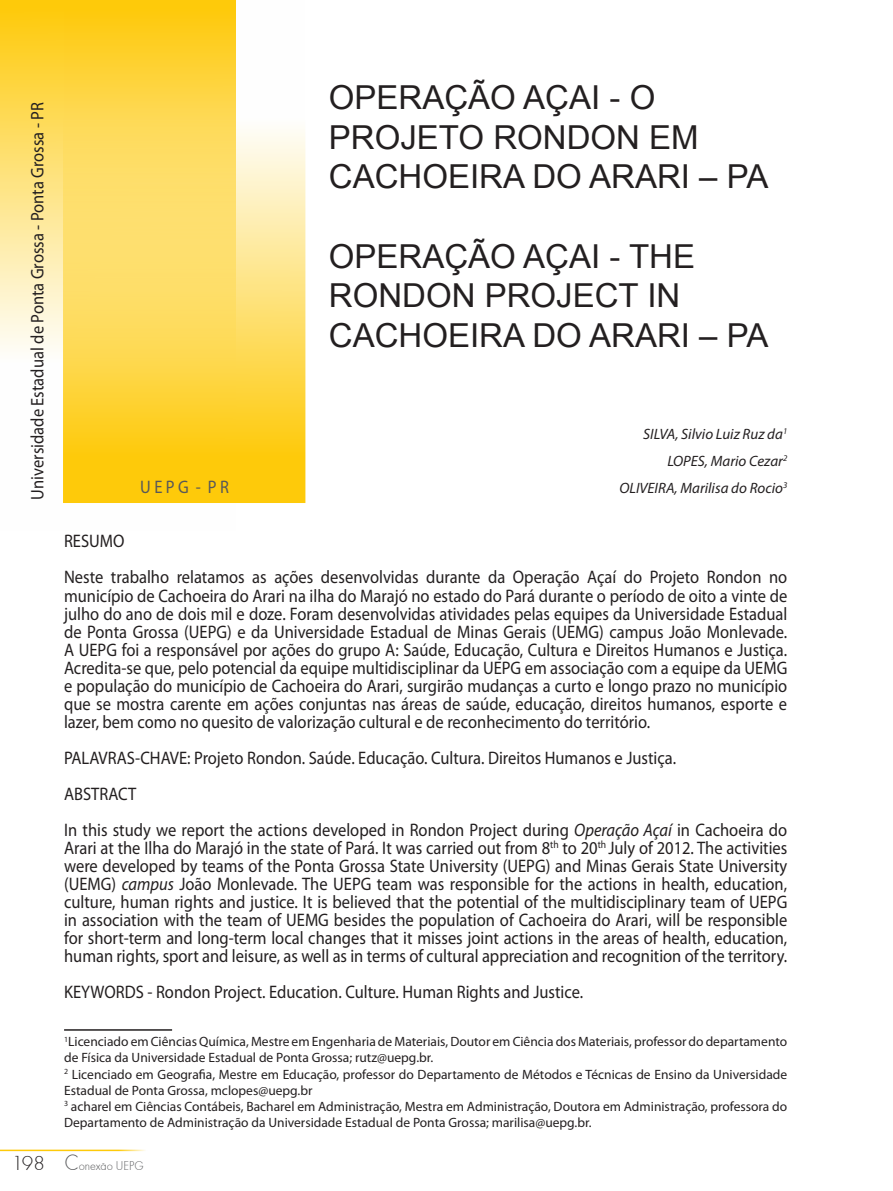
<style>
.page{position:relative;width:893px;height:1191px;background:#fff}
.page>*{position:absolute;margin:0;border:0;box-sizing:border-box;transform-origin:0 0}
.t1{font:33px/39.6px "Arial";color:#231f20}
.t2{font:18.15px/18px "Myriad Pro";color:#231f20;scale:.91 1}
.t3{font:18.15px "Myriad Pro";color:#57585a;scale:.91 1}
.t4{font:italic 15px/27px "Myriad Pro";color:#231f20;text-align:right}
.t5{font:13.5px/16.2px "Myriad Pro";color:#231f20}
.t6{font:13.2px "Futura TEE Ligh";color:#57585a;scale:.91 1}
.s1{font-style:italic}
.s2{font-size:21px;color:#231f20}
.s3{font-size:23.1px}
</style>
<div class="page">
<svg style="left:0;top:0;width:63px;height:351px;background:#fee27d"></svg>
<svg style="left:63px;top:0;width:242px;height:503px;background:#fedb5b"></svg>
<hr style="left:0;top:1149px;width:149px;height:2px;background:#feca0a">
<hr style="left:64px;top:1029px;width:108px;height:1px;background:#231f20">
<p class="t2" style="left:28px;top:499px;width:438px;rotate:-90deg">Universidade Estadual de Ponta Grossa - Ponta Grossa - PR</p>
<h1 class="t1" style="left:329px;top:78px;width:441px">OPERAÇÃO AÇAI - O<br>PROJETO RONDON EM<br>CACHOEIRA DO ARARI – PA</h1>
<h1 class="t1" style="left:329px;top:236px;width:441px">OPERAÇÃO AÇAI - THE<br>RONDON PROJECT IN<br>CACHOEIRA DO ARARI – PA</h1>
<p class="t4" style="left:619px;top:421px;width:169px">SILVA, Silvio Luiz Ruz da<sup>1<br></sup>LOPES, Mario Cezar<sup>2<br></sup>OLIVEIRA, Marilisa do Rocio<sup>3</sup></p>
<p class="t2" style="left:64px;top:523px;width:796px;line-height:36px">RESUMO<br>Neste trabalho relatamos as ações desenvolvidas durante da Operação Açaí do Projeto Rondon no</p>
<p class="t2" style="left:64px;top:586px;width:796px;text-align:justify">município de Cachoeira do Arari na ilha do Marajó no estado do Pará durante o período de oito a vinte de julho do ano de dois mil e doze. Foram desenvolvidas atividades pelas equipes da Universidade Estadual de Ponta Grossa (UEPG) e da Universidade Estadual de Minas Gerais (UEMG) campus João Monlevade.<br>A UEPG foi a responsável por ações do grupo A: Saúde, Educação, Cultura e Direitos Humanos e Justiça.<br>Acredita-se que, pelo potencial da equipe multidisciplinar da UEPG em associação com a equipe da UEMG e população do município de Cachoeira do Arari, surgirão mudanças a curto e longo prazo no município que se mostra carente em ações conjuntas nas áreas de saúde, educação, direitos humanos, esporte e lazer, bem como no quesito de valorização cultural e de reconhecimento do território.</p>
<p class="t2" style="left:64px;top:739px;width:796px;line-height:36px">PALAVRAS-CHAVE: Projeto Rondon. Saúde. Educação. Cultura. Direitos Humanos e Justiça.<br>ABSTRACT<br>In this study we report the actions developed in Rondon Project during <span class="s1">Operação Açaí</span> in Cachoeira do</p>
<p class="t2" style="left:64px;top:838px;width:796px;text-align:justify">Arari at the Ilha do Marajó in the state of Pará. It was carried out from 8<sup>th</sup> to 20<sup>th</sup> July of 2012. The activities were developed by teams of the Ponta Grossa State University (UEPG) and Minas Gerais State University (UEMG) <span class="s1">campus</span> João Monlevade. The UEPG team was responsible for the actions in health, education, culture, human rights and justice. It is believed that the potential of the multidisciplinary team of UEPG in association with the team of UEMG besides the population of Cachoeira do Arari, will be responsible for short-term and long-term local changes that it misses joint actions in the areas of health, education, human rights, sport and leisure, as well as in terms of cultural appreciation and recognition of the territory.</p>
<p class="t2" style="left:64px;top:982px;width:572px">KEYWORDS - Rondon Project. Education. Culture. Human Rights and Justice.</p>
<p class="t5" style="left:64px;top:1033px;width:725px"><sup>1</sup>Licenciado em Ciências Química, Mestre em Engenharia de Materiais, Doutor em Ciência dos Materiais, professor do departamento de Física da Universidade Estadual de Ponta Grossa; rutz@uepg.br.<br><sup>2</sup> Licenciado em Geografia, Mestre em Educação, professor do Departamento de Métodos e Técnicas de Ensino da Universidade Estadual de Ponta Grossa, mclopes@uepg.br<br><sup>3</sup> acharel em Ciências Contábeis, Bacharel em Administração, Mestra em Administração, Doutora em Administração, professora do Departamento de Administração da Universidade Estadual de Ponta Grossa; marilisa@uepg.br.</p>
<p class="t3" style="left:140px;top:476px;width:99px">U E P G - P R</p>
<p class="t6" style="left:12px;top:1158px;width:146px"><span class="s2">198</span> <span class="s3">C</span>onexao UEPG</p>
<p class="t6" style="left:102px;top:1154px;width:4px">-</p>
</div>
